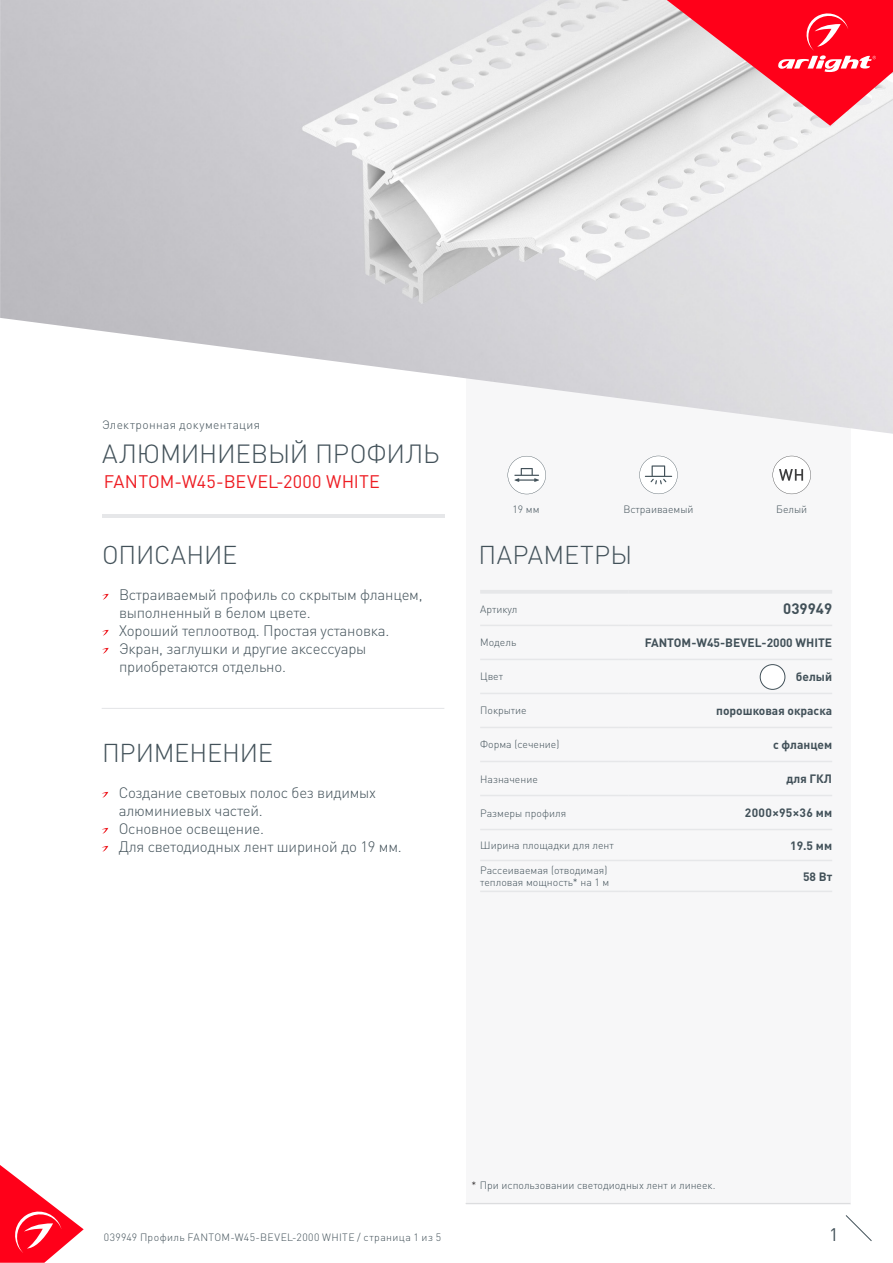
<style>
.page{position:relative;width:893px;height:1263px;background:#fff}
.page>*{position:absolute;margin:0;border:0;box-sizing:border-box;transform-origin:0 0}
.t1{font:300 25.95px "DIN Pro";letter-spacing:-.01em;color:#425159}
.t2{font:300 25.5px "DIN Pro";letter-spacing:-.005em;color:#425159}
.t3{font:300 25.5px "DIN Pro";letter-spacing:.015em;color:#425159}
.t4{font:18px "DIN Pro";letter-spacing:.01em;color:#ee1d23}
.t5{font:18px "DIN Pro";color:#425159}
.t6{font:300 15px/18px "DIN Pro";letter-spacing:-.015em;color:#425159}
.t7{font:700 15px "DIN Pro";color:#425159}
.t8{font:700 12px "DIN Pro";color:#425159}
.t9{font:300 12px "DIN Pro";letter-spacing:.03em;color:#425159}
.t10{font:700 12px "DIN Pro";letter-spacing:.025em;color:#425159}
.t11{font:300 10.5px/12.6px "DIN Pro";color:#425159}
.t12{font:300 10.5px "DIN Pro";letter-spacing:.04em;color:#425159}
.s1{color:#231f20}
</style>
<div class="page">
<svg style="left:0;top:1165px;width:84px;height:98px"></svg>
<svg style="left:845px;top:1215px;width:27px;height:26px"></svg>
<div style="left:466px;top:250px;width:384px;height:954px;background:#f7f7f8"></div>
<svg style="left:508px;top:456px;width:38px;height:38px"></svg>
<hr style="left:102px;top:514px;width:342px;height:3px;background:#e6e7e9">
<svg style="left:102px;top:594px;width:7px;height:6px"></svg>
<svg style="left:102px;top:630px;width:7px;height:6px"></svg>
<svg style="left:102px;top:648px;width:7px;height:6px"></svg>
<svg style="left:102px;top:792px;width:6px;height:6px"></svg>
<svg style="left:102px;top:828px;width:6px;height:6px"></svg>
<svg style="left:102px;top:846px;width:6px;height:6px"></svg>
<hr style="left:102px;top:708px;width:342px;height:1px;background:#e6e7e9">
<hr style="left:480px;top:590px;width:148px;height:4px;background:#e6e7e9">
<hr style="left:628px;top:590px;width:204px;height:4px;background:#e6e7e9">
<hr style="left:480px;top:625px;width:148px;height:1px;background:#e6e7e9">
<hr style="left:628px;top:625px;width:204px;height:1px;background:#e6e7e9">
<hr style="left:480px;top:659px;width:148px;height:1px;background:#e6e7e9">
<hr style="left:628px;top:659px;width:204px;height:1px;background:#e6e7e9">
<hr style="left:480px;top:693px;width:148px;height:1px;background:#e6e7e9">
<hr style="left:628px;top:693px;width:204px;height:1px;background:#e6e7e9">
<hr style="left:480px;top:727px;width:148px;height:1px;background:#e6e7e9">
<hr style="left:628px;top:727px;width:204px;height:1px;background:#e6e7e9">
<hr style="left:480px;top:761px;width:148px;height:1px;background:#e6e7e9">
<hr style="left:628px;top:761px;width:204px;height:1px;background:#e6e7e9">
<hr style="left:480px;top:795px;width:148px;height:1px;background:#e6e7e9">
<hr style="left:628px;top:795px;width:204px;height:1px;background:#e6e7e9">
<hr style="left:480px;top:829px;width:148px;height:1px;background:#e6e7e9">
<hr style="left:628px;top:829px;width:204px;height:1px;background:#e6e7e9">
<hr style="left:480px;top:860px;width:148px;height:1px;background:#e6e7e9">
<hr style="left:628px;top:860px;width:204px;height:1px;background:#e6e7e9">
<hr style="left:480px;top:891px;width:148px;height:1px;background:#e6e7e9">
<hr style="left:628px;top:891px;width:204px;height:1px;background:#e6e7e9">
<hr style="left:466px;top:1203px;width:384px;height:1px;background:#dcdddf">
<svg style="left:639px;top:456px;width:39px;height:38px"></svg>
<img style="left:0;top:0;width:893px;height:434px">
<svg style="left:667px;top:0;width:226px;height:126px;background:#f36875"></svg>
<div style="left:760px;top:665px;width:25px;height:24px;background:#fff;border-radius:50%"></div>
<div style="left:760px;top:664px;width:25px;height:26px;border:1px solid #425159;border-radius:50%"></div>
<svg style="left:773px;top:456px;width:38px;height:38px"></svg>
<p class="t9" style="left:102px;top:417px;width:160px">Электронная документация</p>
<p class="t1" style="left:102px;top:436px;width:339px">АЛЮМИНИЕВЫЙ ПРОФИЛЬ</p>
<p class="t4" style="left:104px;top:470px;width:278px">FANTOM-W45-BEVEL-2000 WHITE</p>
<p class="t11" style="left:512px;top:502px;width:29px">19 мм</p>
<p class="t11" style="left:623px;top:502px;width:72px">Встраиваемый</p>
<p class="t11" style="left:776px;top:502px;width:33px">Белый</p>
<p class="t2" style="left:102px;top:537px;width:137px">ОПИСАНИЕ</p>
<p class="t3" style="left:478px;top:537px;width:155px">ПАРАМЕТРЫ</p>
<p class="t6" style="left:119px;top:584px;width:305px">Встраиваемый профиль со скрытым фланцем, выполненный в белом цвете.</p>
<p class="t6" style="left:119px;top:620px;width:272px">Хороший теплоотвод. Простая установка.</p>
<p class="t6" style="left:119px;top:638px;width:249px">Экран, заглушки и другие аксессуары приобретаются отдельно.</p>
<p class="t11" style="left:480px;top:602px;width:39px">Артикул</p>
<p class="t7" style="left:783px;top:599px;width:50px">039949</p>
<p class="t11" style="left:480px;top:636px;width:38px">Модель</p>
<p class="t8" style="left:645px;top:634px;width:189px">FANTOM-W45-BEVEL-2000 WHITE</p>
<p class="t11" style="left:480px;top:670px;width:24px">Цвет</p>
<p class="t8" style="left:796px;top:668px;width:38px">белый</p>
<p class="t11" style="left:480px;top:704px;width:48px">Покрытие</p>
<p class="t8" style="left:716px;top:702px;width:117px">порошковая окраска</p>
<p class="t11" style="left:480px;top:738px;width:81px">Форма (сечение)</p>
<p class="t8" style="left:773px;top:736px;width:61px">с фланцем</p>
<p class="t11" style="left:480px;top:772px;width:59px">Назначение</p>
<p class="t8" style="left:786px;top:770px;width:47px">для ГКЛ</p>
<p class="t11" style="left:480px;top:806px;width:87px">Размеры профиля</p>
<p class="t10" style="left:745px;top:805px;width:89px">2000×95×36 мм</p>
<p class="t11" style="left:480px;top:838px;width:135px">Ширина площадки для лент</p>
<p class="t8" style="left:790px;top:837px;width:43px">19.5 мм</p>
<p class="t11" style="left:480px;top:863px;width:131px">Рассеиваемая (отводимая) тепловая мощность* на 1 м</p>
<p class="t8" style="left:803px;top:868px;width:31px">58 Вт</p>
<p class="t2" style="left:102px;top:735px;width:172px">ПРИМЕНЕНИЕ</p>
<p class="t6" style="left:119px;top:782px;width:259px">Создание световых полос без видимых алюминиевых частей.</p>
<p class="t6" style="left:119px;top:818px;width:147px">Основное освещение.</p>
<p class="t6" style="left:119px;top:836px;width:285px">Для светодиодных лент шириной до 19 мм.</p>
<p class="t11" style="left:471px;top:1178px;width:246px"><span class="s1">*</span> При использовании светодиодных лент и линеек.</p>
<p class="t12" style="left:104px;top:1230px;width:339px">039949 Профиль FANTOM-W45-BEVEL-2000 WHITE / страница 1 из 5</p>
<p class="t5" style="left:829px;top:1222px;width:11px">1</p>
</div>
